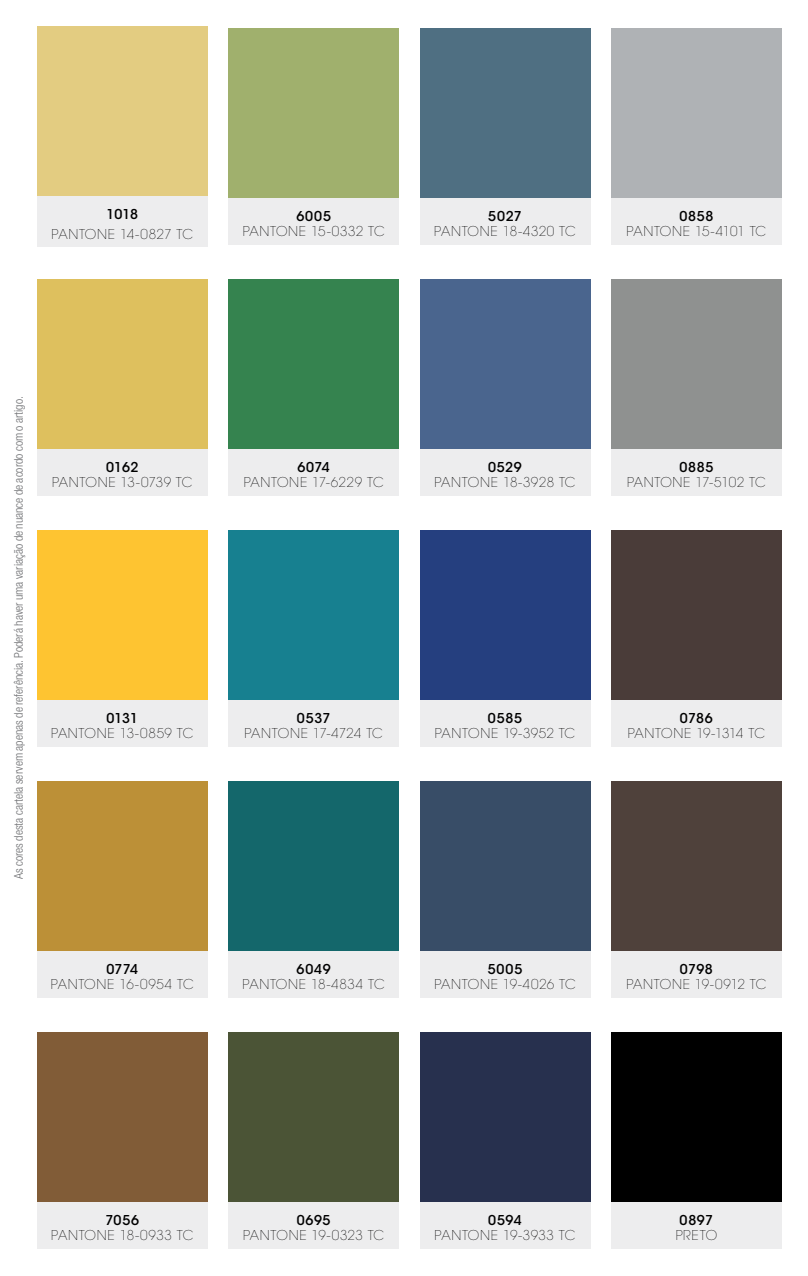
<style>
.page{position:relative;width:808px;height:1276px;background:#fff}
.page>*{position:absolute;margin:0;border:0;box-sizing:border-box;transform-origin:0 0}
.t1{font:200 13.5px "ITC Avant Garde Std";letter-spacing:.025em;color:#000}
.t2{font:500 13.5px "ITC Avant Garde Std";letter-spacing:.045em;color:#000}
.t3{font:200 13.5px "ITC Avant Garde Std";letter-spacing:.045em;color:#000}
.t4{font:200 13.5px "ITC Avant Garde Std";letter-spacing:.005em;color:#000}
.t5{font:200 13.5px "ITC Avant Garde Std";letter-spacing:-.005em;color:#000}
.t6{font:200 13.5px "ITC Avant Garde Std";letter-spacing:.05em;color:#000}
.t7{font:300 condensed 12px "Helvetica Neue LT Std";color:#6d6e71}
</style>
<div class="page">
<div style="left:37px;top:26px;width:170px;height:170px;background:#e3cc81"></div>
<div style="left:37px;top:196px;width:170px;height:51px;background:#ededee"></div>
<div style="left:229px;top:29px;width:170px;height:170px;background:#a0b06d"></div>
<div style="left:229px;top:199px;width:170px;height:46px;background:#ededee"></div>
<div style="left:420px;top:29px;width:170px;height:170px;background:#4f6f82"></div>
<div style="left:420px;top:199px;width:170px;height:46px;background:#ededee"></div>
<div style="left:611px;top:29px;width:170px;height:170px;background:#afb2b5"></div>
<div style="left:611px;top:199px;width:170px;height:46px;background:#ededee"></div>
<div style="left:37px;top:279px;width:170px;height:170px;background:#dec05e"></div>
<div style="left:37px;top:449px;width:170px;height:47px;background:#ededee"></div>
<div style="left:229px;top:279px;width:170px;height:170px;background:#35834f"></div>
<div style="left:229px;top:449px;width:170px;height:47px;background:#ededee"></div>
<div style="left:420px;top:279px;width:170px;height:170px;background:#4a658e"></div>
<div style="left:420px;top:449px;width:170px;height:47px;background:#ededee"></div>
<div style="left:611px;top:279px;width:170px;height:170px;background:#8f9190"></div>
<div style="left:611px;top:449px;width:170px;height:47px;background:#ededee"></div>
<div style="left:37px;top:530px;width:170px;height:170px;background:#fec431"></div>
<div style="left:37px;top:700px;width:170px;height:47px;background:#ededee"></div>
<div style="left:229px;top:530px;width:170px;height:170px;background:#178090"></div>
<div style="left:229px;top:700px;width:170px;height:47px;background:#ededee"></div>
<div style="left:420px;top:530px;width:170px;height:170px;background:#253f7f"></div>
<div style="left:420px;top:700px;width:170px;height:47px;background:#ededee"></div>
<div style="left:611px;top:530px;width:170px;height:170px;background:#4a3c39"></div>
<div style="left:611px;top:700px;width:170px;height:47px;background:#ededee"></div>
<div style="left:37px;top:781px;width:170px;height:170px;background:#bc9037"></div>
<div style="left:37px;top:951px;width:170px;height:46px;background:#ededee"></div>
<div style="left:229px;top:781px;width:170px;height:170px;background:#14676b"></div>
<div style="left:229px;top:951px;width:170px;height:46px;background:#ededee"></div>
<div style="left:420px;top:781px;width:170px;height:170px;background:#384d67"></div>
<div style="left:420px;top:951px;width:170px;height:46px;background:#ededee"></div>
<div style="left:611px;top:781px;width:170px;height:170px;background:#4f413b"></div>
<div style="left:611px;top:951px;width:170px;height:46px;background:#ededee"></div>
<div style="left:37px;top:1032px;width:170px;height:170px;background:#815c37"></div>
<div style="left:37px;top:1202px;width:170px;height:46px;background:#ededee"></div>
<div style="left:229px;top:1032px;width:170px;height:170px;background:#4b5436"></div>
<div style="left:229px;top:1202px;width:170px;height:46px;background:#ededee"></div>
<div style="left:420px;top:1032px;width:170px;height:170px;background:#27304e"></div>
<div style="left:420px;top:1202px;width:170px;height:46px;background:#ededee"></div>
<div style="left:611px;top:1032px;width:170px;height:170px;background:#000"></div>
<div style="left:611px;top:1202px;width:170px;height:46px;background:#ededee"></div>
<p class="t2" style="left:107px;top:206px;width:33px">1018</p>
<p class="t1" style="left:52px;top:226px;width:143px">PANTONE 14-0827 TC</p>
<p class="t2" style="left:296px;top:208px;width:36px">6005</p>
<p class="t3" style="left:243px;top:224px;width:144px">PANTONE 15-0332 TC</p>
<p class="t2" style="left:488px;top:208px;width:35px">5027</p>
<p class="t3" style="left:434px;top:224px;width:143px">PANTONE 18-4320 TC</p>
<p class="t2" style="left:679px;top:208px;width:36px">0858</p>
<p class="t5" style="left:627px;top:224px;width:141px">PANTONE 15-4101 TC</p>
<p class="t7" style="left:12px;top:879px;width:484px;rotate:-90deg">As cores desta cartela servem apenas de referência. Poderá haver uma variação de nuance de acordo com o artigo.</p>
<p class="t2" style="left:106px;top:459px;width:34px">0162</p>
<p class="t4" style="left:52px;top:474px;width:142px">PANTONE 13-0739 TC</p>
<p class="t2" style="left:107px;top:710px;width:33px">0131</p>
<p class="t6" style="left:51px;top:725px;width:144px">PANTONE 13-0859 TC</p>
<p class="t2" style="left:106px;top:961px;width:33px">0774</p>
<p class="t6" style="left:51px;top:976px;width:144px">PANTONE 16-0954 TC</p>
<p class="t2" style="left:297px;top:459px;width:34px">6074</p>
<p class="t1" style="left:244px;top:474px;width:141px">PANTONE 17-6229 TC</p>
<p class="t2" style="left:297px;top:710px;width:35px">0537</p>
<p class="t4" style="left:244px;top:725px;width:140px">PANTONE 17-4724 TC</p>
<p class="t2" style="left:297px;top:961px;width:36px">6049</p>
<p class="t3" style="left:243px;top:976px;width:144px">PANTONE 18-4834 TC</p>
<p class="t2" style="left:488px;top:459px;width:35px">0529</p>
<p class="t1" style="left:434px;top:474px;width:142px">PANTONE 18-3928 TC</p>
<p class="t2" style="left:488px;top:710px;width:36px">0585</p>
<p class="t1" style="left:435px;top:725px;width:142px">PANTONE 19-3952 TC</p>
<p class="t2" style="left:488px;top:961px;width:36px">5005</p>
<p class="t1" style="left:434px;top:976px;width:143px">PANTONE 19-4026 TC</p>
<p class="t2" style="left:679px;top:459px;width:36px">0885</p>
<p class="t4" style="left:627px;top:474px;width:140px">PANTONE 17-5102 TC</p>
<p class="t2" style="left:680px;top:710px;width:34px">0786</p>
<p class="t5" style="left:628px;top:725px;width:139px">PANTONE 19-1314 TC</p>
<p class="t2" style="left:680px;top:961px;width:34px">0798</p>
<p class="t4" style="left:626px;top:976px;width:141px">PANTONE 19-0912 TC</p>
<p class="t2" style="left:105px;top:1212px;width:35px">7056</p>
<p class="t3" style="left:51px;top:1227px;width:144px">PANTONE 18-0933 TC</p>
<p class="t2" style="left:297px;top:1212px;width:35px">0695</p>
<p class="t1" style="left:243px;top:1227px;width:143px">PANTONE 19-0323 TC</p>
<p class="t2" style="left:488px;top:1212px;width:35px">0594</p>
<p class="t1" style="left:435px;top:1227px;width:142px">PANTONE 19-3933 TC</p>
<p class="t2" style="left:680px;top:1212px;width:35px">0897</p>
<p class="t1" style="left:676px;top:1227px;width:43px">PRETO</p>
</div>
